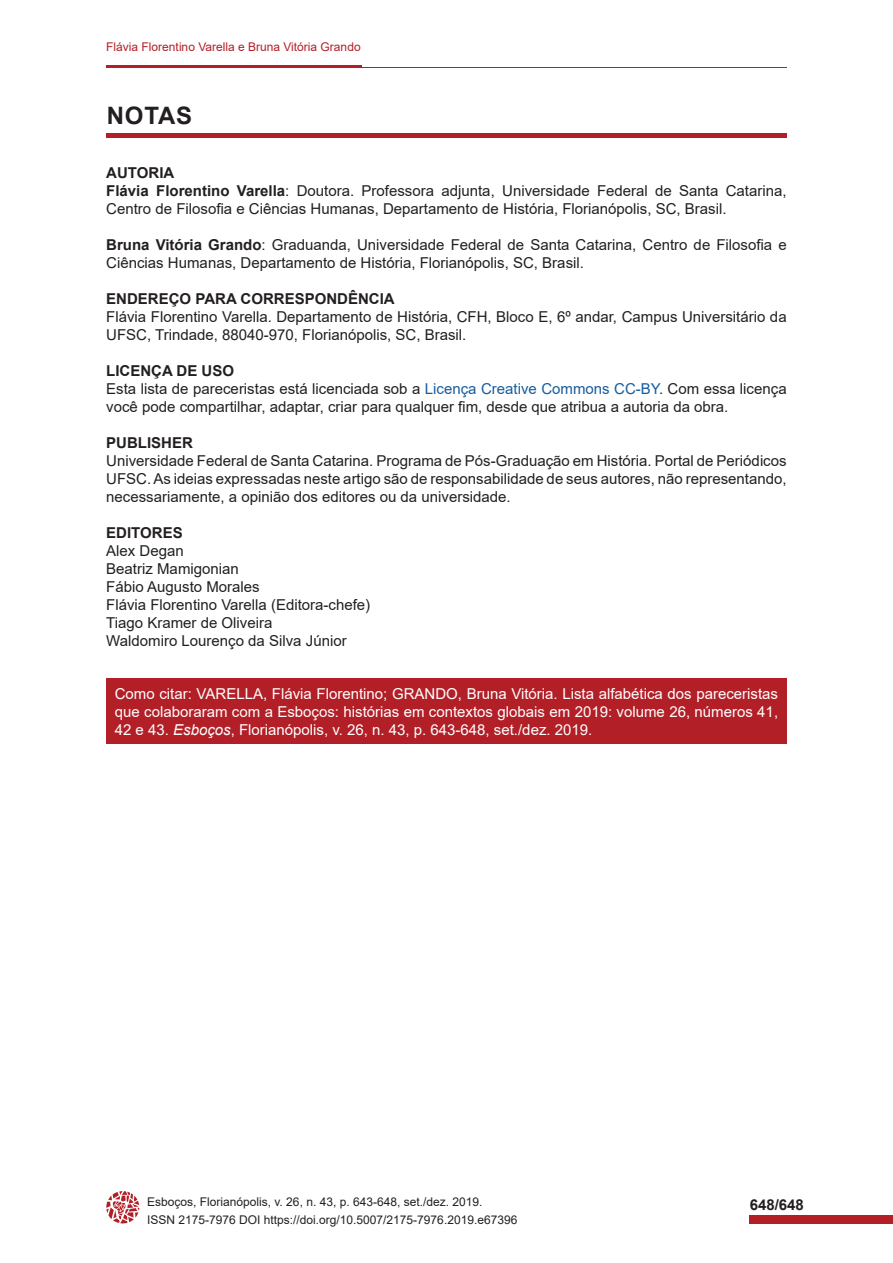
<style>
.page{position:relative;width:893px;height:1263px;background:#fff}
.page>*{position:absolute;margin:0;border:0;box-sizing:border-box;transform-origin:0 0}
.Título_Primário{font:700 24px "Arial";letter-spacing:.035em;color:#231f20}
.t1{font:15px/18px "Arial";color:#231f20}
.t2{font:15px/18px "Arial";color:#fff;text-align:justify}
.t3{font:700 15px "Arial";color:#231f20}
.t4{font:12px/18px "Arial";color:#231f20}
.t5{font:12px "Arial";color:#b21f27}
.s1{font-weight:700}
.s2{color:#175d9e}
.s3{font-style:italic}
</style>
<div class="page">
<div style="left:750px;top:1215px;width:143px;height:9px;background:#b21f27"></div>
<svg style="left:106px;top:1191px;width:33px;height:32px"></svg>
<hr style="left:106px;top:67px;width:681px;height:1px;background:#b21f27">
<hr style="left:106px;top:66px;width:255px;height:2px;background:#b21f27">
<div style="left:106px;top:133px;width:681px;height:5px;background:#b21f27"></div>
<div style="left:106px;top:678px;width:681px;height:66px;background:#b21f27"></div>
<p class="t5" style="left:106px;top:39px;width:256px">Flávia Florentino Varella e Bruna Vitória Grando</p>
<p class="Título_Primário" style="left:107px;top:98px;width:87px">NOTAS</p>
<p class="t3" style="left:106px;top:162px;width:70px">AUTORIA</p>
<p class="t1" style="left:106px;top:181px;width:682px"><span class="s1">Flávia Florentino Varella</span>: Doutora. Professora adjunta, Universidade Federal de Santa Catarina,<br>Centro de Filosofia e Ciências Humanas, Departamento de História, Florianópolis, SC, Brasil.</p>
<p class="t1" style="left:106px;top:235px;width:682px"><span class="s1">Bruna Vitória Grando</span>: Graduanda, Universidade Federal de Santa Catarina, Centro de Filosofia e<br>Ciências Humanas, Departamento de História, Florianópolis, SC, Brasil.</p>
<p class="t3" style="left:106px;top:288px;width:290px">ENDEREÇO PARA CORRESPONDÊNCIA</p>
<p class="t1" style="left:106px;top:307px;width:682px">Flávia Florentino Varella. Departamento de História, CFH, Bloco E, 6º andar, Campus Universitário da<br>UFSC, Trindade, 88040-970, Florianópolis, SC, Brasil.</p>
<p class="t3" style="left:106px;top:360px;width:129px">LICENÇA DE USO</p>
<p class="t1" style="left:106px;top:379px;width:682px">Esta lista de pareceristas está licenciada sob a <span class="s2">Licença Creative Commons CC-BY</span>. Com essa licença você pode compartilhar, adaptar, criar para qualquer fim, desde que atribua a autoria da obra.</p>
<p class="t3" style="left:106px;top:432px;width:88px">PUBLISHER</p>
<p class="t1" style="left:106px;top:451px;width:682px;text-align:justify">Universidade Federal de Santa Catarina. Programa de Pós-Graduação em História. Portal de Periódicos UFSC. As ideias expressadas neste artigo são de responsabilidade de seus autores, não representando, necessariamente, a opinião dos editores ou da universidade.</p>
<p class="t3" style="left:106px;top:522px;width:78px">EDITORES</p>
<p class="t1" style="left:106px;top:541px;width:79px">Alex Degan</p>
<p class="t1" style="left:106px;top:559px;width:134px">Beatriz Mamigonian</p>
<p class="t1" style="left:106px;top:577px;width:155px">Fábio Augusto Morales</p>
<p class="t1" style="left:106px;top:595px;width:265px">Flávia Florentino Varella (Editora-chefe)</p>
<p class="t1" style="left:106px;top:613px;width:168px">Tiago Kramer de Oliveira</p>
<p class="t1" style="left:106px;top:631px;width:242px">Waldomiro Lourenço da Silva Júnior</p>
<p class="t2" style="left:115px;top:684px;width:665px">Como citar: VARELLA, Flávia Florentino; GRANDO, Bruna Vitória. Lista alfabética dos pareceristas que colaboraram com a Esboços: histórias em contextos globais em 2019: volume 26, números 41, 42 e 43. <span class="s3">Esboços</span>, Florianópolis, v. 26, n. 43, p. 643-648, set./dez. 2019.</p>
<p class="t4" style="left:147px;top:1192px;width:372px">Esboços, Florianópolis, v. 26, n. 43, p. 643-648, set./dez. 2019.<br>ISSN 2175-7976 DOI https://doi.org/10.5007/2175-7976.2019.e67396</p>
<p class="t3" style="left:750px;top:1194px;width:56px">648/648</p>
</div>
